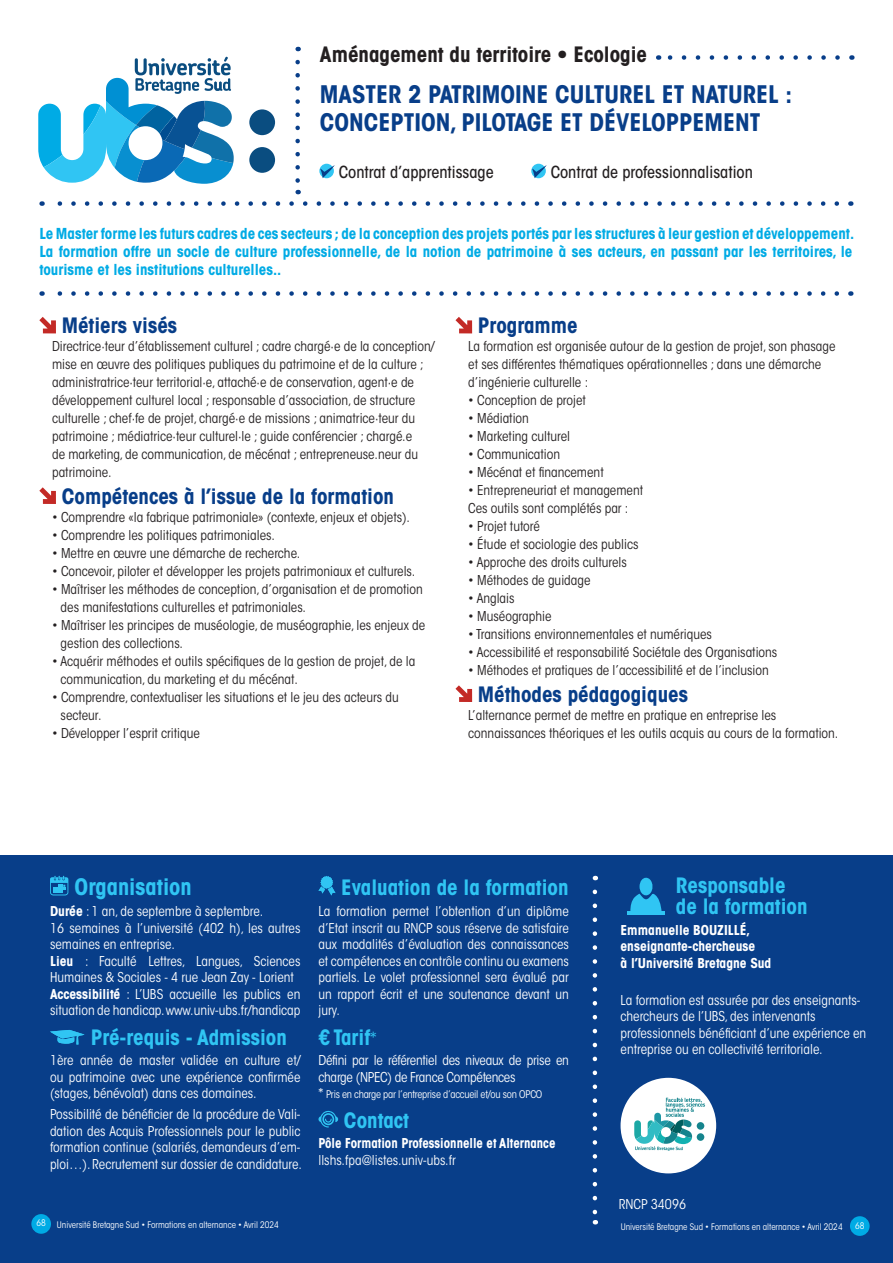
<style>
.page{position:relative;width:893px;height:1263px;background:#fff}
.page>*{position:absolute;margin:0;border:0;box-sizing:border-box;transform-origin:0 0}
.t1{font:700 condensed 24px/28.8px "ITC Avant Garde Std";color:#083e89}
.t2{font:700 condensed 22.5px "ITC Avant Garde Std";color:#30c5f3}
.t3{font:700 condensed 21px/21px "ITC Avant Garde Std";color:#30c5f3}
.t4{font:700 condensed 21px "ITC Avant Garde Std";color:#083e89}
.t5{font:700 condensed 21px "ITC Avant Garde Std";color:#231f20}
.t6{font:500 condensed 16.5px "ITC Avant Garde Std";color:#231f20}
.t7{font:700 condensed 15px/18px "ITC Avant Garde Std";color:#00abe5;text-align:justify}
.t8{font:condensed 13.5px/18px "ITC Avant Garde Std";color:#231f20}
.t9{font:condensed 13.5px/16.5px "ITC Avant Garde Std";color:#fff;text-align:justify}
.t10{font:condensed 13.5px/16.5px "ITC Avant Garde Std";letter-spacing:-.02em;color:#fff}
.t11{font:700 condensed 13.5px/16.5px "ITC Avant Garde Std";color:#fff}
.t12{font:700 condensed 13.5px "ITC Avant Garde Std";color:#fff;scale:.95 1}
.t13{font:condensed 10.5px "ITC Avant Garde Std";letter-spacing:-.02em;color:#fff}
.t14{font:condensed 9px "ITC Avant Garde Std";color:#fff}
.s1{font-weight:700}
.s2{font-weight:400;font-size:18px}
.s3{font-size:13.5px}
</style>
<div class="page">
<div style="left:0;top:855px;width:893px;height:408px;background:#083e89"></div>
<div style="left:249px;top:109px;width:26px;height:26px;background:#0a4d80;border-radius:50%"></div>
<div style="left:249px;top:147px;width:26px;height:26px;background:#0a4d80;border-radius:50%"></div>
<svg style="left:38px;top:57px;width:196px;height:127px"></svg>
<svg style="left:295px;top:62px;width:5px;height:132px"></svg>
<svg style="left:593px;top:892px;width:4px;height:332px"></svg>
<svg style="left:42px;top:201px;width:795px;height:5px"></svg>
<svg style="left:630px;top:877px;width:32px;height:34px"></svg>
<hr style="left:627px;top:911px;width:38px;height:4px;background:#30c5f3">
<div style="left:31px;top:1214px;width:20px;height:20px;background:#00abe5;border-radius:50%"></div>
<div style="left:850px;top:1216px;width:20px;height:20px;background:#00abe5;border-radius:50%"></div>
<svg style="left:50px;top:876px;width:18px;height:19px"></svg>
<svg style="left:50px;top:1030px;width:34px;height:14px"></svg>
<svg style="left:318px;top:876px;width:17px;height:19px"></svg>
<svg style="left:318px;top:1111px;width:20px;height:16px"></svg>
<svg style="left:39px;top:317px;width:17px;height:16px"></svg>
<svg style="left:39px;top:487px;width:17px;height:17px"></svg>
<svg style="left:455px;top:317px;width:17px;height:16px"></svg>
<svg style="left:455px;top:685px;width:17px;height:17px"></svg>
<svg style="left:320px;top:165px;width:15px;height:13px"></svg>
<svg style="left:532px;top:165px;width:15px;height:13px"></svg>
<svg style="left:42px;top:291px;width:795px;height:5px"></svg>
<svg style="left:667px;top:55px;width:171px;height:5px"></svg>
<div style="left:621px;top:1078px;width:95px;height:95px;background:#fff;border-radius:50%"></div>
<svg style="left:634px;top:1098px;width:71px;height:53px"></svg>
<h3 class="t5" style="left:320px;top:41px;width:329px">Aménagement du territoire • Ecologie</h3>
<h1 class="t1" style="left:320px;top:79px;width:474px">MASTER 2 PATRIMOINE CULTUREL ET NATUREL :<br>CONCEPTION, PILOTAGE ET DÉVELOPPEMENT</h1>
<p class="t6" style="left:339px;top:162px;width:156px">Contrat d’apprentissage</p>
<p class="t6" style="left:551px;top:162px;width:204px">Contrat de professionnalisation</p>
<p class="t7" style="left:39px;top:224px;width:816px">Le Master forme les futurs cadres de ces secteurs ; de la conception des projets portés par les structures à leur gestion et développement.<br>La formation offre un socle de culture professionnelle, de la notion de patrimoine à ses acteurs, en passant par les territoires, le tourisme et les institutions culturelles..</p>
<h3 class="t4" style="left:62px;top:312px;width:117px">Métiers visés</h3>
<p class="t8" style="left:52px;top:338px;width:384px">Directrice·teur d’établissement culturel ; cadre chargé·e de la conception/ mise en œuvre des politiques publiques du patrimoine et de la culture ; administratrice·teur territorial·e, attaché·e de conservation, agent·e de développement culturel local ; responsable d’association, de structure culturelle ; chef·fe de projet, chargé·e de missions ; animatrice·teur du patrimoine ; médiatrice·teur culturel·le ; guide conférencier ; chargé.e<br>de marketing, de communication, de mécénat ; entrepreneuse.neur du patrimoine.</p>
<h3 class="t4" style="left:62px;top:483px;width:334px">Compétences à l’issue de la formation</h3>
<p class="t8" style="left:52px;top:508px;width:359px">• Comprendre «la fabrique patrimoniale» (contexte, enjeux et objets).</p>
<p class="t8" style="left:52px;top:526px;width:224px">• Comprendre les politiques patrimoniales.</p>
<p class="t8" style="left:52px;top:544px;width:250px">• Mettre en œuvre une démarche de recherche.</p>
<p class="t8" style="left:52px;top:562px;width:365px">• Concevoir, piloter et développer les projets patrimoniaux et culturels.</p>
<p class="t8" style="left:61px;top:580px;width:364px;text-indent:-9px">• Maîtriser les méthodes de conception, d’organisation et de promotion des manifestations culturelles et patrimoniales.</p>
<p class="t8" style="left:61px;top:616px;width:366px;text-indent:-9px">• Maîtriser les principes de muséologie, de muséographie, les enjeux de gestion des collections.</p>
<p class="t8" style="left:61px;top:652px;width:356px;text-indent:-9px">• Acquérir méthodes et outils spécifiques de la gestion de projet, de la communication, du marketing et du mécénat.</p>
<p class="t8" style="left:61px;top:688px;width:340px;text-indent:-9px">• Comprendre, contextualiser les situations et le jeu des acteurs du secteur.</p>
<p class="t8" style="left:52px;top:724px;width:149px">• Développer l’esprit critique</p>
<h3 class="t4" style="left:478px;top:312px;width:101px">Programme</h3>
<p class="t8" style="left:468px;top:338px;width:369px">La formation est organisée autour de la gestion de projet, son phasage et ses différentes thématiques opérationnelles ; dans une démarche d’ingénierie culturelle :</p>
<p class="t8" style="left:468px;top:392px;width:119px">• Conception de projet</p>
<p class="t8" style="left:468px;top:410px;width:62px">• Médiation</p>
<p class="t8" style="left:468px;top:428px;width:103px">• Marketing culturel</p>
<p class="t8" style="left:468px;top:446px;width:93px">• Communication</p>
<p class="t8" style="left:468px;top:464px;width:137px">• Mécénat et financement</p>
<p class="t8" style="left:468px;top:482px;width:176px">• Entrepreneuriat et management<br>Ces outils sont complétés par :</p>
<p class="t8" style="left:468px;top:518px;width:73px">• Projet tutoré</p>
<p class="t8" style="left:468px;top:536px;width:172px">• Étude et sociologie des publics</p>
<p class="t8" style="left:468px;top:554px;width:160px">• Approche des droits culturels</p>
<p class="t8" style="left:468px;top:572px;width:124px">• Méthodes de guidage</p>
<p class="t8" style="left:468px;top:590px;width:48px">• Anglais</p>
<p class="t8" style="left:468px;top:608px;width:85px">• Muséographie</p>
<p class="t8" style="left:468px;top:626px;width:245px">• Transitions environnementales et numériques</p>
<p class="t8" style="left:468px;top:644px;width:311px">• Accessibilité et responsabilité Sociétale des Organisations</p>
<p class="t8" style="left:468px;top:662px;width:302px">• Méthodes et pratiques de l’accessibilité et de l’inclusion</p>
<h3 class="t4" style="left:478px;top:681px;width:211px">Méthodes pédagogiques</h3>
<p class="t8" style="left:468px;top:706px;width:372px">L’alternance permet de mettre en pratique en entreprise les connaissances théoriques et les outils acquis au cours de la formation.</p>
<h2 class="t2" style="left:75px;top:873px;width:119px">Organisation</h2>
<p class="t9" style="left:50px;top:903px;width:252px;text-align:left"><span class="s1">Durée</span> : 1 an, de septembre à septembre.<br>16 semaines à l’université (402 h), les autres semaines en entreprise.<br><span class="s1">Lieu</span> : Faculté Lettres, Langues, Sciences Humaines &amp; Sociales - 4 rue Jean Zay - Lorient <span class="s1">Accessibilité</span> : L’UBS accueille les publics en situation de handicap. www.univ-ubs.fr/handicap</p>
<h3 class="t3" style="left:91px;top:1026px;width:198px">Pré-requis - Admission</h3>
<p class="t9" style="left:50px;top:1052px;width:252px">1ère année de master validée en culture et/ ou patrimoine avec une expérience confirmée (stages, bénévolat) dans ces domaines.</p>
<p class="t9" style="left:50px;top:1106px;width:253px">Possibilité de bénéficier de la procédure de Vali&shy;dation des Acquis Professionnels pour le public formation continue (salariés, demandeurs d’em&shy;ploi…). Recrutement sur dossier de candidature.</p>
<h3 class="t3" style="left:341px;top:877px;width:229px">Evaluation de la formation</h3>
<p class="t9" style="left:318px;top:903px;width:252px">La formation permet l’obtention d’un diplôme d’Etat inscrit au RNCP sous réserve de satisfaire aux modalités d’évaluation des connaissances et compétences en contrôle continu ou examens partiels. Le volet professionnel sera évalué par un rapport écrit et une soutenance devant un jury.</p>
<h3 class="t3" style="left:318px;top:1026px;width:60px">€ Tarif<span class="s2">*</span></h3>
<p class="t10" style="left:318px;top:1052px;width:252px">Défini par le référentiel des niveaux de prise en charge (NPEC) de France Compétences</p>
<p class="t13" style="left:318px;top:1088px;width:225px"><span class="s3">*</span> Pris en charge par l’entreprise d’accueil et/ou son OPCO</p>
<h3 class="t3" style="left:344px;top:1109px;width:67px">Contact</h3>
<p class="t12" style="left:318px;top:1135px;width:251px">Pôle Formation Professionnelle et Alternance</p>
<p class="t9" style="left:318px;top:1152px;width:139px">llshs.fpa@listes.univ-ubs.fr</p>
<h3 class="t3" style="left:676px;top:874px;width:133px">Responsable de la formation</h3>
<p class="t11" style="left:621px;top:921px;width:152px">Emmanuelle BOUZILLÉ, enseignante-chercheuse<br>à l’Université Bretagne Sud</p>
<p class="t9" style="left:621px;top:992px;width:247px;text-align:left">La formation est assurée par des enseignants&shy;chercheurs de l’UBS, des intervenants professionnels bénéficiant d’une expérience en entreprise ou en collectivité territoriale.</p>
<p class="t9" style="left:619px;top:1196px;width:69px">RNCP 34096</p>
<p class="t14" style="left:37px;top:1219px;width:244px">68 Université Bretagne Sud • Formations en alternance • Avril 2024</p>
<p class="t14" style="left:621px;top:1221px;width:223px">Université Bretagne Sud • Formations en alternance • Avril 2024</p>
<p class="t14" style="left:855px;top:1220px;width:11px">68</p>
</div>
